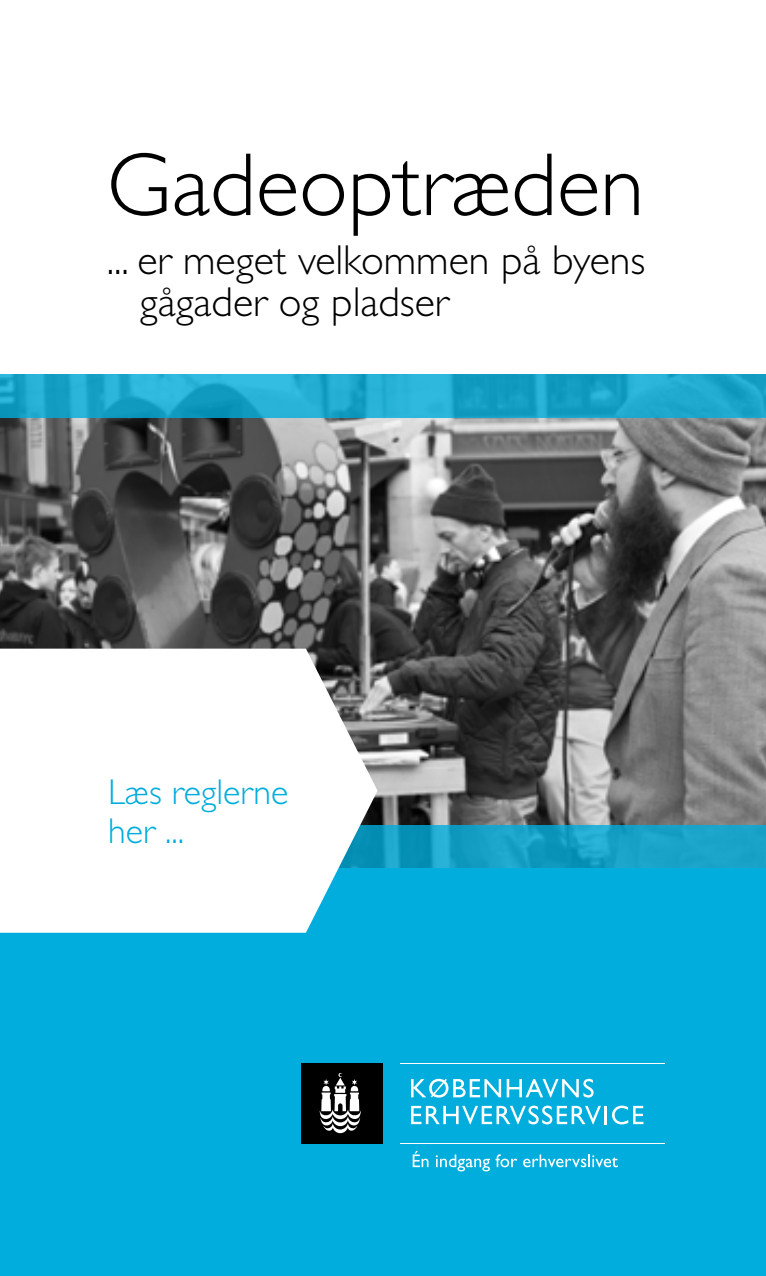
<style>
.page{position:relative;width:766px;height:1276px;background:#fff}
.page>*{position:absolute;margin:0;border:0;box-sizing:border-box;transform-origin:0 0}
.t1{font:300 90px "Gill Sans";color:#000}
.t2{font:300 42px/42px "Gill Sans";color:#000}
.t3{font:300 36px/39px "Gill Sans";color:#00addc}
</style>
<div class="page">
<img style="left:0;top:418px;width:765px;height:407px">
<svg style="left:377px;top:825px;width:388px;height:44px;fill:#18a3c8"></svg>
<div style="left:0;top:869px;width:765px;height:407px;background:#00addc"></div>
<svg style="left:0;top:374px;width:765px;height:44px"></svg>
<svg style="left:0;top:648px;width:377px;height:284px"></svg>
<div style="left:300px;top:1063px;width:82px;height:80px;background:#000"></div>
<svg style="left:319px;top:1073px;width:42px;height:60px"></svg>
<svg style="left:411px;top:1078px;width:182px;height:19px"></svg>
<svg style="left:411px;top:1105px;width:189px;height:19px"></svg>
<hr style="left:604px;top:1106px;width:3px;height:18px;background:#fff">
<svg style="left:612px;top:1105px;width:31px;height:19px"></svg>
<hr style="left:400px;top:1143px;width:264px;height:1px;background:#fff">
<hr style="left:400px;top:1063px;width:264px;height:1px;background:#fff">
<svg style="left:412px;top:1151px;width:16px;height:16px"></svg>
<svg style="left:435px;top:1154px;width:82px;height:17px"></svg>
<svg style="left:523px;top:1154px;width:94px;height:13px"></svg>
<h1 class="t1" style="left:107px;top:153px;width:539px">Gadeoptræden</h1>
<p class="t2" style="left:140px;top:243px;width:507px;text-indent:-33px">... er meget velkommen på byens gågader og pladser</p>
<p class="t3" style="left:108px;top:776px;width:182px">Læs reglerne her ...</p>
</div>
